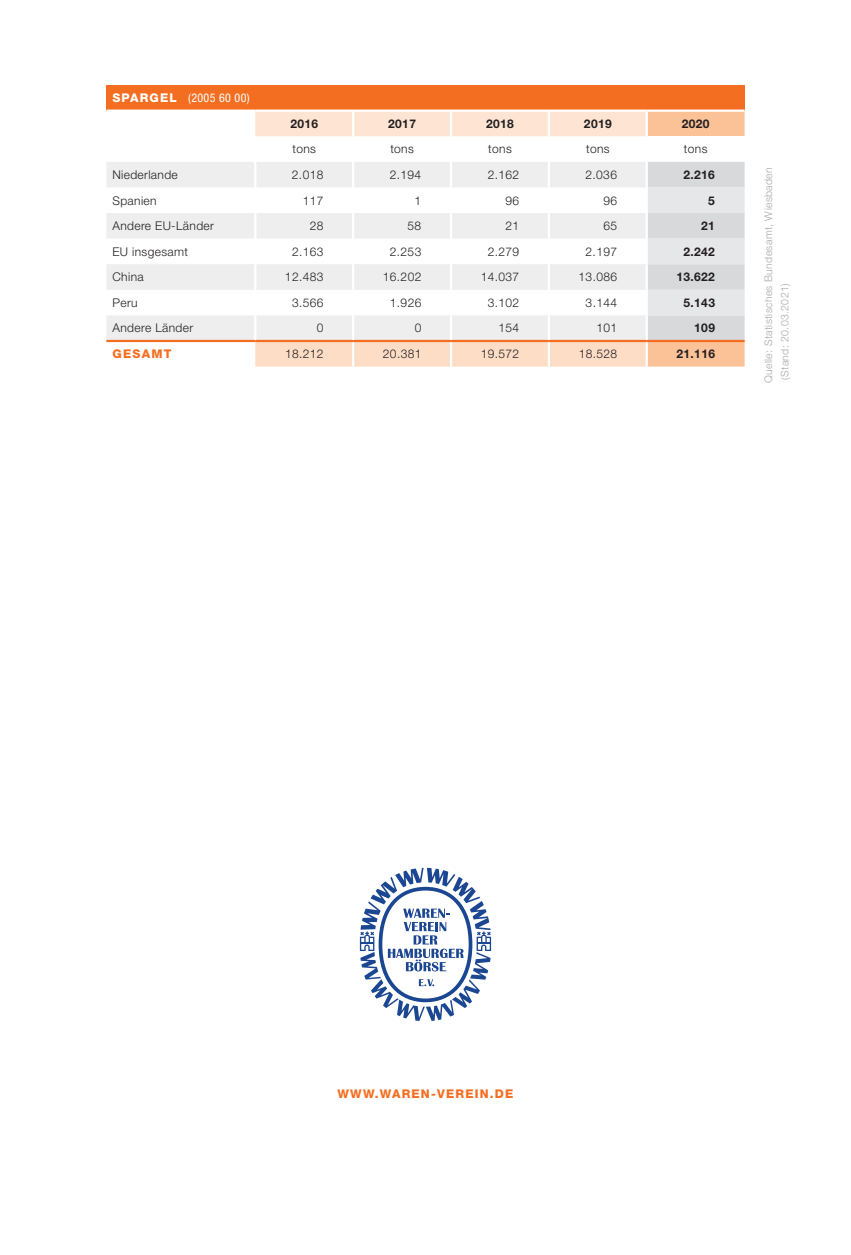
<style>
.page{position:relative;width:851px;height:1255px;background:#fff}
.page>*{position:absolute;margin:0;border:0;box-sizing:border-box;transform-origin:0 0}
.t1{font:300 12px "Helvetica Neue LT Std";letter-spacing:.03em;color:#231f20}
.t2{font:700 12px "Helvetica Neue LT Std";letter-spacing:.03em;color:#231f20}
.t3{font:800 12px "Helvetica Neue LT Std";letter-spacing:.1em;color:#f36e21}
.t4{font:condensed 12px "Helvetica Neue LT Std";letter-spacing:.03em;color:#fff}
.t5{font:300 10.5px/16.5px "Helvetica Neue LT Std";letter-spacing:.03em;color:#a8a9ad}
.s1{font-weight:800;font-stretch:normal}
</style>
<div class="page">
<svg style="left:360px;top:867px;width:131px;height:153px"></svg>
<div style="left:106px;top:85px;width:638px;height:26px;background:#f36e21"></div>
<svg style="left:106px;top:162px;width:148px;height:178px;fill:#eeeeef"></svg>
<svg style="left:255px;top:112px;width:489px;height:254px"></svg>
<hr style="left:352px;top:136px;width:2px;height:26px;background:#fff">
<hr style="left:450px;top:136px;width:2px;height:26px;background:#fff">
<hr style="left:547px;top:136px;width:3px;height:26px;background:#fff">
<hr style="left:645px;top:136px;width:2px;height:26px;background:#fff">
<hr style="left:352px;top:342px;width:2px;height:24px;background:#fff">
<hr style="left:450px;top:342px;width:2px;height:24px;background:#fff">
<hr style="left:547px;top:342px;width:3px;height:24px;background:#fff">
<hr style="left:645px;top:342px;width:2px;height:24px;background:#fff">
<hr style="left:106px;top:340px;width:149px;height:2px;background:#f36e21">
<hr style="left:255px;top:340px;width:98px;height:2px;background:#f36e21">
<hr style="left:353px;top:340px;width:98px;height:2px;background:#f36e21">
<hr style="left:451px;top:340px;width:98px;height:2px;background:#f36e21">
<hr style="left:549px;top:340px;width:97px;height:2px;background:#f36e21">
<hr style="left:646px;top:340px;width:98px;height:2px;background:#f36e21">
<hr style="left:254px;top:136px;width:2px;height:26px;background:#fff">
<hr style="left:254px;top:162px;width:2px;height:25px;background:#fff">
<hr style="left:352px;top:162px;width:2px;height:25px;background:#fff">
<hr style="left:450px;top:162px;width:2px;height:25px;background:#fff">
<hr style="left:547px;top:162px;width:3px;height:25px;background:#fff">
<hr style="left:645px;top:162px;width:2px;height:25px;background:#fff">
<hr style="left:254px;top:187px;width:2px;height:26px;background:#fff">
<hr style="left:352px;top:187px;width:2px;height:26px;background:#fff">
<hr style="left:450px;top:187px;width:2px;height:26px;background:#fff">
<hr style="left:547px;top:187px;width:3px;height:26px;background:#fff">
<hr style="left:645px;top:187px;width:2px;height:26px;background:#fff">
<hr style="left:254px;top:213px;width:2px;height:25px;background:#fff">
<hr style="left:352px;top:213px;width:2px;height:25px;background:#fff">
<hr style="left:450px;top:213px;width:2px;height:25px;background:#fff">
<hr style="left:547px;top:213px;width:3px;height:25px;background:#fff">
<hr style="left:645px;top:213px;width:2px;height:25px;background:#fff">
<hr style="left:254px;top:238px;width:2px;height:26px;background:#fff">
<hr style="left:352px;top:238px;width:2px;height:26px;background:#fff">
<hr style="left:450px;top:238px;width:2px;height:26px;background:#fff">
<hr style="left:547px;top:238px;width:3px;height:26px;background:#fff">
<hr style="left:645px;top:238px;width:2px;height:26px;background:#fff">
<hr style="left:254px;top:264px;width:2px;height:26px;background:#fff">
<hr style="left:352px;top:264px;width:2px;height:26px;background:#fff">
<hr style="left:450px;top:264px;width:2px;height:26px;background:#fff">
<hr style="left:547px;top:264px;width:3px;height:26px;background:#fff">
<hr style="left:645px;top:264px;width:2px;height:26px;background:#fff">
<hr style="left:254px;top:290px;width:2px;height:25px;background:#fff">
<hr style="left:352px;top:290px;width:2px;height:25px;background:#fff">
<hr style="left:450px;top:290px;width:2px;height:25px;background:#fff">
<hr style="left:547px;top:290px;width:3px;height:25px;background:#fff">
<hr style="left:645px;top:290px;width:2px;height:25px;background:#fff">
<hr style="left:254px;top:315px;width:2px;height:25px;background:#fff">
<hr style="left:352px;top:315px;width:2px;height:25px;background:#fff">
<hr style="left:450px;top:315px;width:2px;height:25px;background:#fff">
<hr style="left:547px;top:315px;width:3px;height:25px;background:#fff">
<hr style="left:645px;top:315px;width:2px;height:25px;background:#fff">
<hr style="left:352px;top:112px;width:2px;height:24px;background:#fff">
<hr style="left:450px;top:112px;width:2px;height:24px;background:#fff">
<hr style="left:547px;top:112px;width:3px;height:24px;background:#fff">
<hr style="left:645px;top:112px;width:2px;height:24px;background:#fff">
<hr style="left:106px;top:109px;width:149px;height:3px;background:#fff">
<hr style="left:255px;top:109px;width:98px;height:3px;background:#fff">
<hr style="left:353px;top:109px;width:98px;height:3px;background:#fff">
<hr style="left:451px;top:109px;width:98px;height:3px;background:#fff">
<hr style="left:549px;top:109px;width:97px;height:3px;background:#fff">
<hr style="left:646px;top:109px;width:98px;height:3px;background:#fff">
<p class="t4" style="left:112px;top:91px;width:139px"><span class="s1">SPARGEL</span> (2005 60 00)</p>
<p class="t2" style="left:290px;top:116px;width:29px">2016</p>
<p class="t2" style="left:388px;top:116px;width:29px">2017</p>
<p class="t2" style="left:486px;top:116px;width:29px">2018</p>
<p class="t2" style="left:584px;top:116px;width:29px">2019</p>
<p class="t2" style="left:681px;top:116px;width:29px">2020</p>
<p class="t1" style="left:292px;top:142px;width:25px">tons</p>
<p class="t1" style="left:390px;top:142px;width:25px">tons</p>
<p class="t1" style="left:488px;top:142px;width:25px">tons</p>
<p class="t1" style="left:586px;top:142px;width:25px">tons</p>
<p class="t1" style="left:683px;top:142px;width:25px">tons</p>
<p class="t1" style="left:112px;top:167px;width:67px">Niederlande</p>
<p class="t1" style="left:292px;top:167px;width:33px">2.018</p>
<p class="t1" style="left:390px;top:167px;width:33px">2.194</p>
<p class="t1" style="left:487px;top:167px;width:33px">2.162</p>
<p class="t1" style="left:585px;top:167px;width:33px">2.036</p>
<p class="t2" style="left:683px;top:167px;width:33px">2.216</p>
<p class="t1" style="left:112px;top:193px;width:46px">Spanien</p>
<p class="t1" style="left:302px;top:193px;width:22px">117</p>
<p class="t1" style="left:414px;top:193px;width:8px">1</p>
<p class="t1" style="left:505px;top:193px;width:15px">96</p>
<p class="t1" style="left:603px;top:193px;width:15px">96</p>
<p class="t2" style="left:708px;top:193px;width:8px">5</p>
<p class="t1" style="left:112px;top:218px;width:103px">Andere EU-Länder</p>
<p class="t1" style="left:310px;top:218px;width:15px">28</p>
<p class="t1" style="left:407px;top:218px;width:15px">58</p>
<p class="t1" style="left:505px;top:218px;width:15px">21</p>
<p class="t1" style="left:603px;top:218px;width:15px">65</p>
<p class="t2" style="left:701px;top:218px;width:15px">21</p>
<p class="t1" style="left:112px;top:244px;width:77px">EU insgesamt</p>
<p class="t1" style="left:292px;top:244px;width:33px">2.163</p>
<p class="t1" style="left:390px;top:244px;width:33px">2.253</p>
<p class="t1" style="left:487px;top:244px;width:33px">2.279</p>
<p class="t1" style="left:585px;top:244px;width:33px">2.197</p>
<p class="t2" style="left:683px;top:244px;width:33px">2.242</p>
<p class="t1" style="left:112px;top:270px;width:33px">China</p>
<p class="t1" style="left:285px;top:270px;width:40px">12.483</p>
<p class="t1" style="left:383px;top:270px;width:40px">16.202</p>
<p class="t1" style="left:480px;top:270px;width:40px">14.037</p>
<p class="t1" style="left:578px;top:270px;width:40px">13.086</p>
<p class="t2" style="left:676px;top:269px;width:40px">13.622</p>
<p class="t1" style="left:112px;top:295px;width:27px">Peru</p>
<p class="t1" style="left:292px;top:295px;width:33px">3.566</p>
<p class="t1" style="left:390px;top:295px;width:33px">1.926</p>
<p class="t1" style="left:487px;top:295px;width:33px">3.102</p>
<p class="t1" style="left:585px;top:295px;width:33px">3.144</p>
<p class="t2" style="left:683px;top:295px;width:33px">5.143</p>
<p class="t1" style="left:112px;top:321px;width:82px">Andere Länder</p>
<p class="t1" style="left:317px;top:321px;width:8px">0</p>
<p class="t1" style="left:414px;top:321px;width:8px">0</p>
<p class="t1" style="left:498px;top:321px;width:22px">154</p>
<p class="t1" style="left:596px;top:321px;width:22px">101</p>
<p class="t2" style="left:694px;top:321px;width:22px">109</p>
<p class="t3" style="left:113px;top:346px;width:60px">GESAMT</p>
<p class="t1" style="left:285px;top:346px;width:40px">18.212</p>
<p class="t1" style="left:383px;top:346px;width:40px">20.381</p>
<p class="t1" style="left:480px;top:346px;width:40px">19.572</p>
<p class="t1" style="left:578px;top:346px;width:40px">18.528</p>
<p class="t2" style="left:676px;top:346px;width:40px">21.116</p>
<p class="t5" style="left:759px;top:379px;width:214px;text-indent:-3px;rotate:-90deg">Quelle: Statistisches Bundesamt, Wiesbaden (Stand: 20.03.2021)</p>
<p class="t3" style="left:337px;top:1086px;width:177px">WWW.WAREN-VEREIN.DE</p>
</div>
